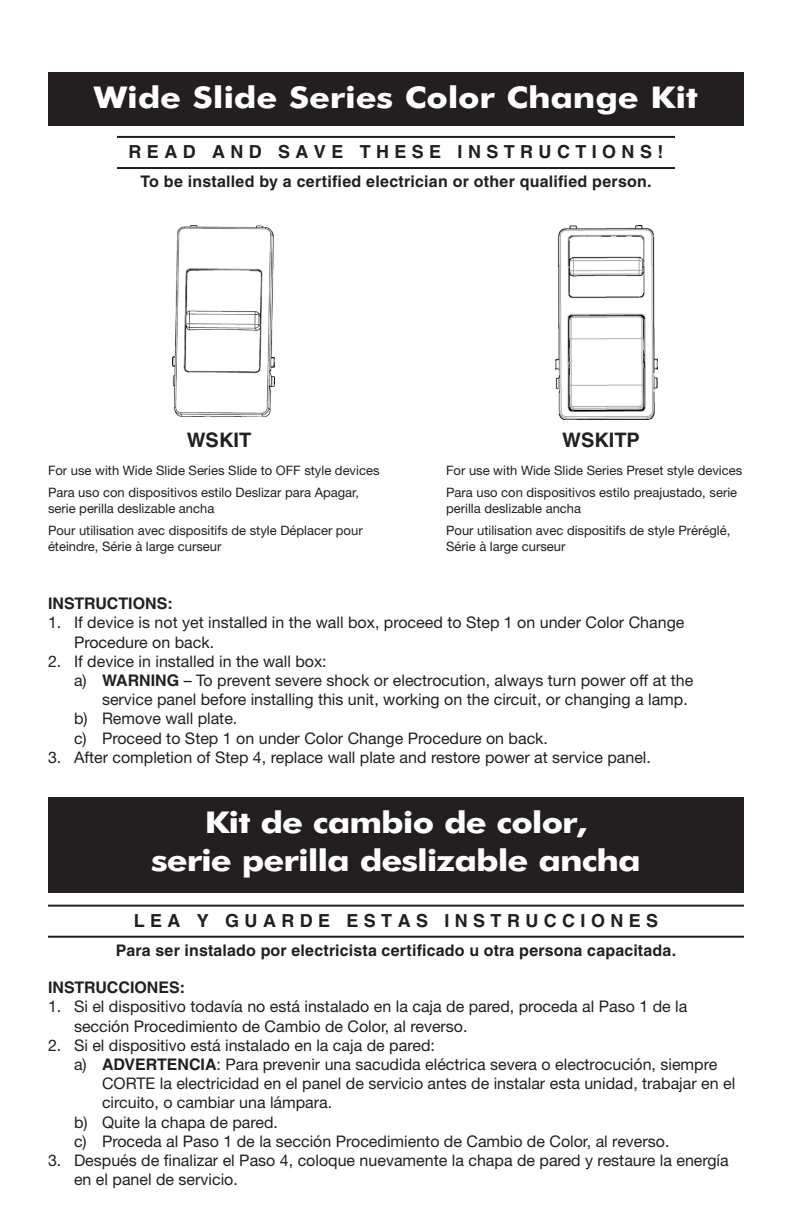
<style>
.page{position:relative;width:792px;height:1224px;background:#fff}
.page>*{position:absolute;margin:0;border:0;box-sizing:border-box;transform-origin:0 0}
.t1{font:700 30px/38px "Futura BT";letter-spacing:-.03em;color:#fff;text-align:center;scale:1.15 1}
.t2{font:700 30px "Futura BT";letter-spacing:-.005em;color:#fff;scale:1.15 1}
.t3{font:700 20px "Helvetica LT Std";color:#231f20}
.t4{font:700 18px "Helvetica LT Std";letter-spacing:.3em;color:#231f20}
.t5{font:16px/19.2px "Helvetica Neue";color:#231f20}
.t6{font:700 16px "Helvetica LT Std";letter-spacing:.01em;color:#231f20}
.t7{font:13px/16px "Helvetica Neue";color:#231f20}
.s1{font-family:"Helvetica LT Std";font-weight:700}
</style>
<div class="page">
<img style="left:173px;top:225px;width:101px;height:192px">
<img style="left:555px;top:225px;width:102px;height:194px">
<div style="left:48px;top:72px;width:696px;height:54px;background:#231f20"></div>
<hr style="left:117px;top:136px;width:558px;height:2px;background:#231f20">
<hr style="left:117px;top:167px;width:558px;height:2px;background:#231f20">
<hr style="left:48px;top:905px;width:696px;height:2px;background:#231f20">
<hr style="left:48px;top:936px;width:696px;height:2px;background:#231f20">
<div style="left:48px;top:797px;width:696px;height:96px;background:#231f20"></div>
<p class="t2" style="left:94px;top:79px;width:527px">Wide Slide Series Color Change Kit</p>
<p class="t4" style="left:129px;top:141px;width:536px">READ AND SAVE THESE INSTRUCTIONS!</p>
<p class="t6" style="left:140px;top:172px;width:513px">To be installed by a certified electrician or other qualified person.</p>
<p class="t3" style="left:187px;top:428px;width:66px">WSKIT</p>
<p class="t7" style="left:48px;top:463px;width:333px">For use with Wide Slide Series Slide to OFF style devices</p>
<p class="t7" style="left:48px;top:485px;width:313px">Para uso con dispositivos estilo Deslizar para Apagar, serie perilla deslizable ancha</p>
<p class="t7" style="left:48px;top:523px;width:316px">Pour utilisation avec dispositifs de style Déplacer pour éteindre, Série à large curseur</p>
<p class="t3" style="left:562px;top:428px;width:79px">WSKITP</p>
<p class="t7" style="left:446px;top:463px;width:298px">For use with Wide Slide Series Preset style devices</p>
<p class="t7" style="left:446px;top:485px;width:293px">Para uso con dispositivos estilo preajustado, serie perilla deslizable ancha</p>
<p class="t7" style="left:446px;top:523px;width:286px">Pour utilisation avec dispositifs de style Préréglé,<br>Série à large curseur</p>
<p class="t6" style="left:48px;top:594px;width:126px">INSTRUCTIONS:</p>
<p class="t5" style="left:74px;top:613px;width:612px;text-indent:-26px">1. If device is not yet installed in the wall box, proceed to Step 1 on under Color Change<br>Procedure on back.</p>
<p class="t5" style="left:48px;top:651px;width:280px">2. If device in installed in the wall box:</p>
<p class="t5" style="left:102px;top:670px;width:593px;text-indent:-28px">a) <span class="s1">WARNING</span> – To prevent severe shock or electrocution, always turn power off at the service panel before installing this unit, working on the circuit, or changing a lamp.</p>
<p class="t5" style="left:74px;top:709px;width:165px">b) Remove wall plate.</p>
<p class="t5" style="left:74px;top:728px;width:476px">c) Proceed to Step 1 on under Color Change Procedure on back.</p>
<p class="t5" style="left:48px;top:747px;width:604px">3. After completion of Step 4, replace wall plate and restore power at service panel.</p>
<p class="t1" style="left:151px;top:803px;width:427px">Kit de cambio de color,<br>serie perilla deslizable ancha</p>
<p class="t4" style="left:134px;top:909px;width:526px">LEA Y GUARDE ESTAS INSTRUCCIONES</p>
<p class="t6" style="left:116px;top:941px;width:562px">Para ser instalado por electricista certificado u otra persona capacitada.</p>
<p class="t6" style="left:48px;top:978px;width:139px">INSTRUCCIONES:</p>
<p class="t5" style="left:74px;top:997px;width:615px;text-indent:-26px">1. Si el dispositivo todavía no está instalado en la caja de pared, proceda al Paso 1 de la sección Procedimiento de Cambio de Color, al reverso.</p>
<p class="t5" style="left:48px;top:1035px;width:388px">2. Si el dispositivo está instalado en la caja de pared:</p>
<p class="t5" style="left:102px;top:1054px;width:635px;text-indent:-28px">a) <span class="s1">ADVERTENCIA</span>: Para prevenir una sacudida eléctrica severa o electrocución, siempre<br>CORTE la electricidad en el panel de servicio antes de instalar esta unidad, trabajar en el circuito, o cambiar una lámpara.</p>
<p class="t5" style="left:74px;top:1112px;width:206px">b) Quite la chapa de pared.</p>
<p class="t5" style="left:74px;top:1131px;width:597px">c) Proceda al Paso 1 de la sección Procedimiento de Cambio de Color, al reverso.</p>
<p class="t5" style="left:74px;top:1150px;width:656px;text-indent:-26px">3. Después de finalizar el Paso 4, coloque nuevamente la chapa de pared y restaure la energía en el panel de servicio.</p>
</div>
